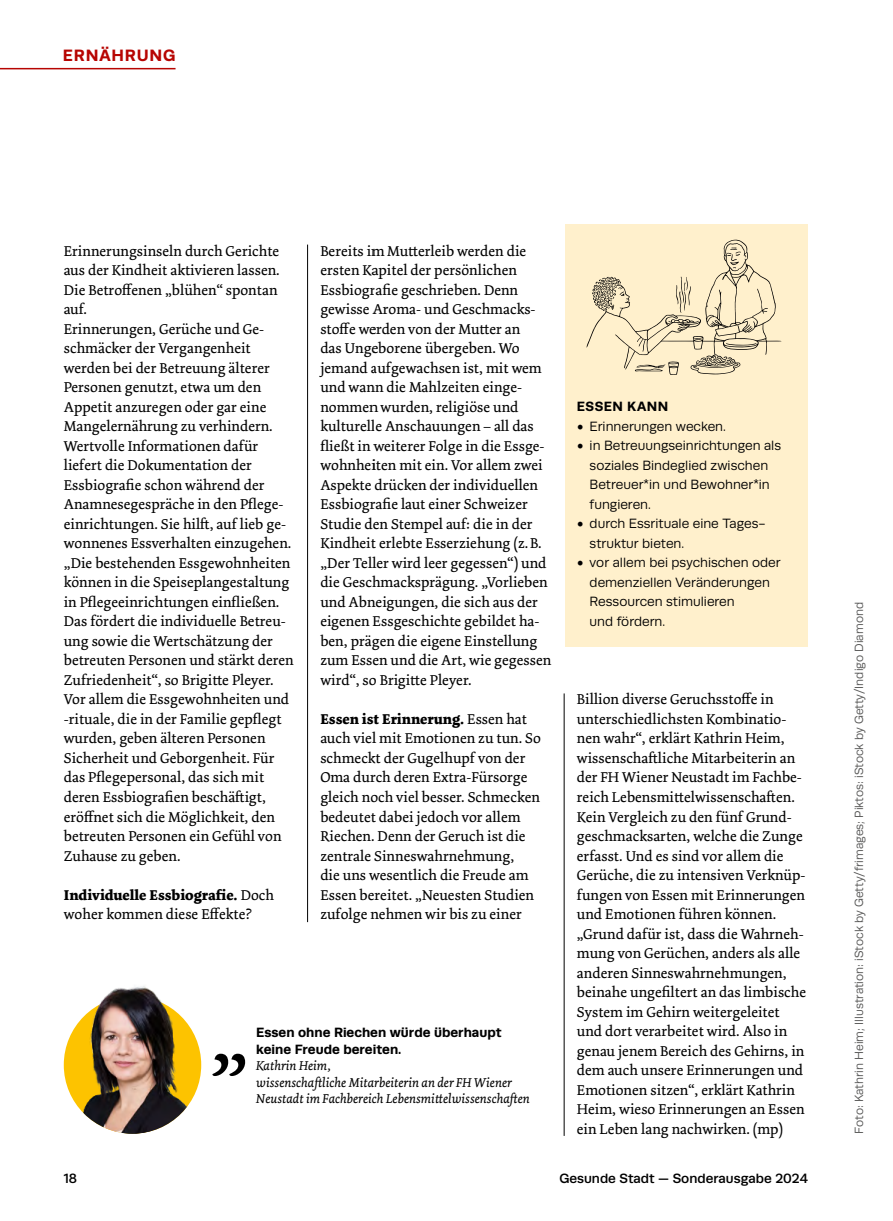
<style>
.page{position:relative;width:893px;height:1221px;background:#fff}
.page>*{position:absolute;margin:0;border:0;box-sizing:border-box;transform-origin:0 0}
.t1{font:700 16.5px "Runda";letter-spacing:.05em;color:#b70502}
.t2{font:15px/19.5px "Dolly Pro";color:#000}
.t3{font:13.5px/19.5px "Runda";color:#000}
.t4{font:italic 13.5px/16.5px "Dolly Pro";color:#000}
.t5{font:700 13.5px/16.5px "Runda";color:#000}
.t6{font:500 13.5px "Runda";color:#000}
.t7{font:700 13.5px "Runda";letter-spacing:.035em;color:#000}
.t8{font:12px "Runda";color:#565655}
.s1{font-weight:700}
.s2{font-family:"Minion Pro";font-size:18px}
</style>
<div class="page">
<hr style="left:0;top:68px;width:176px;height:1px;background:#b70502">
<div style="left:566px;top:224px;width:242px;height:422px;background:#fff0cc"></div>
<hr style="left:307px;top:244px;width:1px;height:678px;background:#000">
<svg style="left:212px;top:1053px;width:33px;height:22px"></svg>
<svg style="left:586px;top:240px;width:195px;height:135px"></svg>
<hr style="left:564px;top:693px;width:1px;height:442px;background:#000">
<img style="left:64px;top:986px;width:137px;height:147px">
<p class="t1" style="left:63px;top:46px;width:114px">ERNÄHRUNG</p>
<p class="t2" style="left:64px;top:241px;width:231px">Erinnerungsinseln durch Gerichte aus der Kindheit aktivieren lassen.<br>Die Betroffenen „blühen“ spontan auf.<br>Erinnerungen, Gerüche und Ge&shy;schmäcker der Vergangenheit werden bei der Betreuung älterer<br>Personen genutzt, etwa um den<br>Appetit anzuregen oder gar eine<br>Mangelernährung zu verhindern.<br>Wertvolle Informationen dafür liefert die Dokumentation der<br>Essbiografie schon während der<br>Anamnesegespräche in den Pflege&shy;einrichtungen. Sie hilft, auf lieb ge&shy;wonnenes Essverhalten einzugehen. „Die bestehenden Essgewohnheiten können in die Speiseplangestaltung in Pflegeeinrichtungen einfließen.<br>Das fördert die individuelle Betreu&shy;ung sowie die Wertschätzung der betreuten Personen und stärkt deren<br>Zufriedenheit“, so Brigitte Pleyer.<br>Vor allem die Essgewohnheiten und -rituale, die in der Familie gepflegt wurden, geben älteren Personen<br>Sicherheit und Geborgenheit. Für das Pflegepersonal, das sich mit deren Essbiografien beschäftigt, eröffnet sich die Möglichkeit, den betreuten Personen ein Gefühl von<br>Zuhause zu geben.</p>
<p class="t2" style="left:64px;top:884px;width:212px"><span class="s1">Individuelle Essbiografie.</span> Doch woher kommen diese Effekte?</p>
<p class="t2" style="left:320px;top:241px;width:233px">Bereits im Mutterleib werden die ersten Kapitel der persönlichen Essbiografie geschrieben. Denn gewisse Aroma- und Geschmacks&shy;stoffe werden von der Mutter an<br>das Ungeborene übergeben. Wo jemand aufgewachsen ist, mit wem und wann die Mahlzeiten einge&shy;nommen wurden, religiöse und kulturelle Anschauungen – all das fließt in weiterer Folge in die Essge&shy;wohnheiten mit ein. Vor allem zwei Aspekte drücken der individuellen Essbiografie laut einer Schweizer Studie den Stempel auf: die in der Kindheit erlebte Esserziehung (z.B. „Der Teller wird leer gegessen“) und die Geschmacksprägung. „Vorlieben und Abneigungen, die sich aus der eigenen Essgeschichte gebildet ha&shy;ben, prägen die eigene Einstellung zum Essen und die Art, wie gegessen wird“, so Brigitte Pleyer.</p>
<p class="t2" style="left:320px;top:709px;width:222px"><span class="s1">Essen ist Erinnerung.</span> Essen hat auch viel mit Emotionen zu tun. So schmeckt der Gugelhupf von der<br>Oma durch deren Extra-Fürsorge gleich noch viel besser. Schmecken bedeutet dabei jedoch vor allem<br>Riechen. Denn der Geruch ist die zentrale Sinneswahrnehmung,<br>die uns wesentlich die Freude am<br>Essen bereitet. „Neuesten Studien zufolge nehmen wir bis zu einer</p>
<p class="t5" style="left:256px;top:1023px;width:247px">Essen ohne Riechen würde überhaupt keine Freude bereiten.</p>
<p class="t4" style="left:256px;top:1057px;width:275px">Kathrin Heim,<br>wissenschaftliche Mitarbeiterin an der FH Wiener<br>Neustadt im Fachbereich Lebensmittelwissenschaften</p>
<p class="t7" style="left:577px;top:398px;width:93px">ESSEN KANN</p>
<p class="t3" style="left:577px;top:416px;width:151px"><span class="s2">•</span> Erinnerungen wecken.</p>
<p class="t3" style="left:590px;top:436px;width:193px;text-indent:-13px"><span class="s2">•</span> in Betreuungseinrichtungen als soziales Bindeglied zwischen<br>Betreuer*in und Bewohner*in fungieren.</p>
<p class="t3" style="left:590px;top:514px;width:178px;text-indent:-13px"><span class="s2">•</span> durch Essrituale eine Tages&shy;struktur bieten.</p>
<p class="t3" style="left:590px;top:553px;width:192px;text-indent:-13px"><span class="s2">•</span> vor allem bei psychischen oder demenziellen Veränderungen<br>Ressourcen stimulieren<br>und fördern.</p>
<p class="t2" style="left:577px;top:689px;width:231px">Billion diverse Geruchsstoffe in unterschiedlichsten Kombinatio&shy;nen wahr“, erklärt Kathrin Heim, wissenschaftliche Mitarbeiterin an der FH Wiener Neustadt im Fachbe&shy;reich Lebensmittelwissenschaften.<br>Kein Vergleich zu den fünf Grund&shy;geschmacksarten, welche die Zunge erfasst. Und es sind vor allem die Gerüche, die zu intensiven Verknüp&shy;fungen von Essen mit Erinnerungen und Emotionen führen können. „Grund dafür ist, dass die Wahrneh&shy;mung von Gerüchen, anders als alle anderen Sinneswahrnehmungen, beinahe ungefiltert an das limbische System im Gehirn weitergeleitet und dort verarbeitet wird. Also in genau jenem Bereich des Gehirns, in dem auch unsere Erinnerungen und Emotionen sitzen“, erklärt Kathrin Heim, wieso Erinnerungen an Essen ein Leben lang nachwirken. (mp)</p>
<p class="t6" style="left:64px;top:1170px;width:15px">18</p>
<p class="t6" style="left:559px;top:1170px;width:250px">Gesunde Stadt — Sonderausgabe 2024</p>
<p class="t8" style="left:852px;top:1133px;width:533px;rotate:-90deg">Foto: Kathrin Heim; Illustration: iStock by Getty/frimages; Piktos: iStock by Getty/Indigo Diamond</p>
</div>
